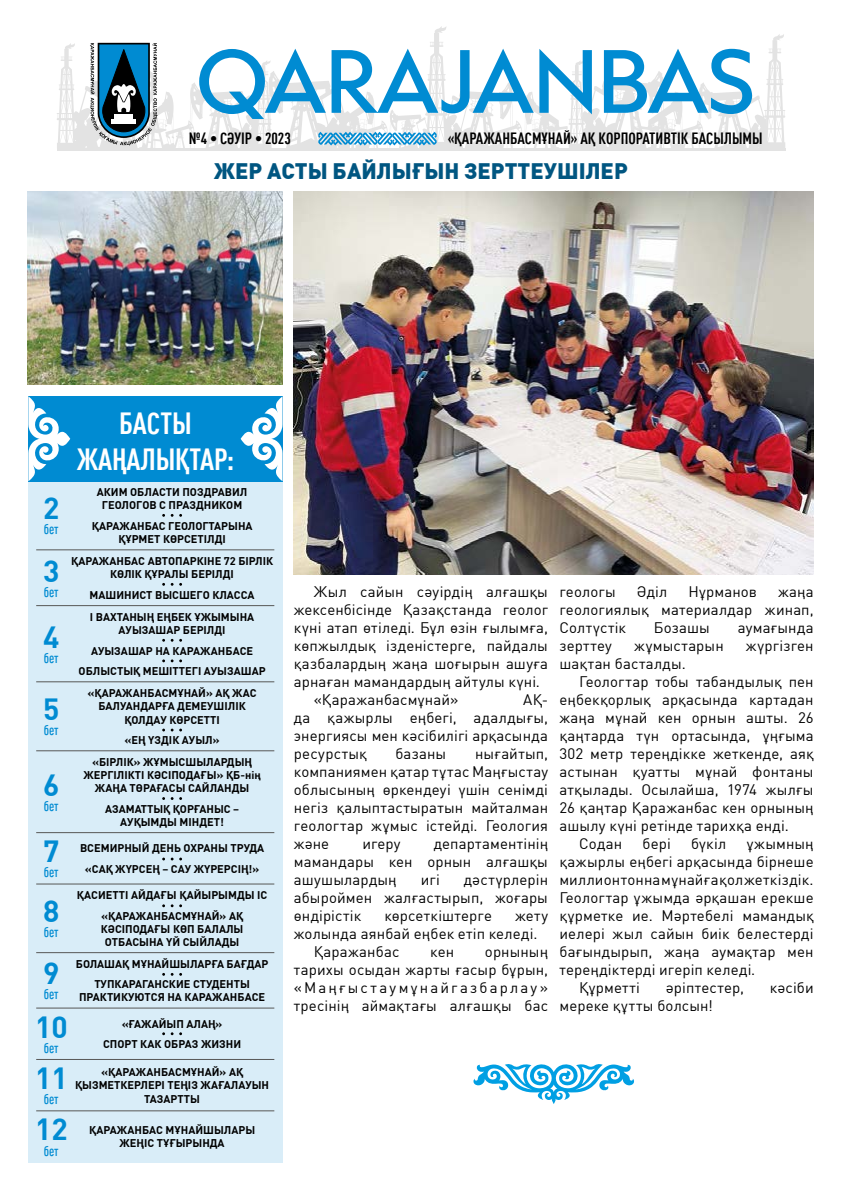
<style>
.page{position:relative;width:842px;height:1191px;background:#fff}
.page>*{position:absolute;margin:0;border:0;box-sizing:border-box;transform-origin:0 0}
.t1{font:700 30px/36px "FF Din Pro Cond";color:#fff;text-align:center}
.t2{font:700 30px "FF Din Pro";color:#008bd2}
.t3{font:900 22px "FF Din Pro";color:#005681}
.t4{font:700 16px "FF Din Pro Cond";color:#000}
.t5{font:15px/18px "FF Din Pro";letter-spacing:.01em;color:#000;text-align:justify}
.t6{font:500 14px "FF Din Pro Cond";color:#008bd2}
.t7{font:700 11px/13.2px "FF Din Pro";color:#000;text-align:center}
</style>
<div class="page">
<hr style="left:57px;top:148px;width:728px;height:3px;background:#e3e3e3">
<svg style="left:57px;top:26px;width:728px;height:122px"></svg>
<div style="left:28px;top:481px;width:255px;height:681px;background:#d9edf8"></div>
<div style="left:28px;top:396px;width:255px;height:85px;background:#008bd2"></div>
<svg style="left:241px;top:396px;width:42px;height:85px"></svg>
<svg style="left:28px;top:396px;width:42px;height:85px"></svg>
<hr style="left:36px;top:549px;width:238px;height:1px;background:#575756">
<hr style="left:36px;top:681px;width:238px;height:1px;background:#575756">
<hr style="left:36px;top:605px;width:238px;height:1px;background:#575756">
<hr style="left:36px;top:750px;width:238px;height:1px;background:#575756">
<hr style="left:36px;top:832px;width:238px;height:1px;background:#575756">
<hr style="left:36px;top:952px;width:238px;height:1px;background:#575756">
<hr style="left:36px;top:1007px;width:238px;height:1px;background:#575756">
<hr style="left:36px;top:1059px;width:238px;height:1px;background:#575756">
<hr style="left:36px;top:1110px;width:238px;height:1px;background:#575756">
<hr style="left:36px;top:883px;width:238px;height:1px;background:#575756">
<img style="left:294px;top:192px;width:520px;height:382px">
<img style="left:28px;top:192px;width:255px;height:193px">
<svg style="left:171px;top:514px;width:11px;height:3px"></svg>
<svg style="left:171px;top:583px;width:11px;height:3px"></svg>
<svg style="left:171px;top:639px;width:11px;height:2px"></svg>
<svg style="left:171px;top:659px;width:11px;height:3px"></svg>
<svg style="left:171px;top:728px;width:11px;height:3px"></svg>
<svg style="left:171px;top:797px;width:11px;height:3px"></svg>
<svg style="left:171px;top:857px;width:11px;height:3px"></svg>
<svg style="left:171px;top:904px;width:11px;height:3px"></svg>
<svg style="left:171px;top:973px;width:11px;height:2px"></svg>
<svg style="left:171px;top:1032px;width:11px;height:3px"></svg>
<svg style="left:473px;top:1064px;width:161px;height:40px"></svg>
<p class="t4" style="left:189px;top:126px;width:104px">№4 • СӘУІР • 2023</p>
<p class="t4" style="left:448px;top:126px;width:316px">«ҚАРАЖАНБАСМҰНАЙ» АҚ КОРПОРАТИВТІК БАСЫЛЫМЫ</p>
<h2 class="t3" style="left:214px;top:152px;width:415px">ЖЕР АСТЫ БАЙЛЫҒЫН ЗЕРТТЕУШІЛЕР</h2>
<h1 class="t2" style="left:43px;top:483px;width:18px">2</h1>
<p class="t6" style="left:44px;top:519px;width:16px">бет</p>
<h1 class="t1" style="left:77px;top:402px;width:159px">БАСТЫ<br>ЖАҢАЛЫҚТАР:</h1>
<p class="t7" style="left:97px;top:484px;width:152px">АКИМ ОБЛАСТИ ПОЗДРАВИЛ<br>ГЕОЛОГОВ С ПРАЗДНИКОМ</p>
<p class="t7" style="left:92px;top:518px;width:162px">ҚАРАЖАНБАС ГЕОЛОГТАРЫНА<br>ҚҰРМЕТ КӨРСЕТІЛДІ</p>
<h1 class="t2" style="left:43px;top:546px;width:18px">3</h1>
<p class="t6" style="left:44px;top:581px;width:16px">бет</p>
<h1 class="t2" style="left:43px;top:612px;width:18px">4</h1>
<p class="t6" style="left:44px;top:647px;width:16px">бет</p>
<h1 class="t2" style="left:43px;top:684px;width:18px">5</h1>
<p class="t6" style="left:44px;top:720px;width:16px">бет</p>
<h1 class="t2" style="left:43px;top:760px;width:18px">6</h1>
<p class="t6" style="left:44px;top:795px;width:16px">бет</p>
<h1 class="t2" style="left:43px;top:826px;width:18px">7</h1>
<p class="t6" style="left:44px;top:862px;width:16px">бет</p>
<p class="t7" style="left:71px;top:553px;width:204px">ҚАРАЖАНБАС АВТОПАРКІНЕ 72 БІРЛІК<br>КӨЛІК ҚҰРАЛЫ БЕРІЛДІ</p>
<p class="t7" style="left:90px;top:587px;width:167px">МАШИНИСТ ВЫСШЕГО КЛАССА</p>
<p class="t7" style="left:90px;top:609px;width:166px">І ВАХТАНЫҢ ЕҢБЕК ҰЖЫМЫНА<br>АУЫЗАШАР БЕРІЛДІ</p>
<p class="t7" style="left:79px;top:639px;width:188px;line-height:20.4px">АУЫЗАШАР НА КАРАЖАНБАСЕ<br>ОБЛЫСТЫҚ МЕШІТТЕГІ АУЫЗАШАР</p>
<p class="t7" style="left:88px;top:685px;width:171px">«ҚАРАЖАНБАСМҰНАЙ» АҚ ЖАС<br>БАЛУАНДАРҒА ДЕМЕУШІЛІК<br>ҚОЛДАУ КӨРСЕТТІ</p>
<p class="t7" style="left:92px;top:727px;width:161px;line-height:22px">«ЕҢ ҮЗДІК АУЫЛ»<br>«БІРЛІК» ЖҰМЫСШЫЛАРДЫҢ</p>
<p class="t7" style="left:83px;top:767px;width:179px">ЖЕРГІЛІКТІ КӘСІПОДАҒЫ» ҚБ-нің<br>ЖАҢА ТӨРАҒАСЫ САЙЛАНДЫ</p>
<p class="t7" style="left:105px;top:800px;width:136px">АЗАМАТТЫҚ ҚОРҒАНЫС –<br>АУҚЫМДЫ МІНДЕТ!</p>
<p class="t7" style="left:80px;top:836px;width:186px;line-height:20.4px">ВСЕМИРНЫЙ ДЕНЬ ОХРАНЫ ТРУДА «САҚ ЖҮРСЕҢ – САУ ЖҮРЕРСІҢ!»</p>
<h1 class="t2" style="left:43px;top:886px;width:18px">8</h1>
<p class="t6" style="left:44px;top:922px;width:16px">бет</p>
<h1 class="t2" style="left:43px;top:948px;width:18px">9</h1>
<p class="t6" style="left:44px;top:984px;width:16px">бет</p>
<h1 class="t2" style="left:35px;top:1001px;width:34px">10</h1>
<p class="t6" style="left:44px;top:1037px;width:16px">бет</p>
<h1 class="t2" style="left:35px;top:1053px;width:34px">11</h1>
<p class="t6" style="left:44px;top:1088px;width:16px">бет</p>
<h1 class="t2" style="left:35px;top:1104px;width:34px">12</h1>
<p class="t6" style="left:44px;top:1140px;width:16px">бет</p>
<p class="t7" style="left:77px;top:883px;width:192px;line-height:20.4px">ҚАСИЕТТІ АЙДАҒЫ ҚАЙЫРЫМДЫ ІС «ҚАРАЖАНБАСМҰНАЙ» АҚ</p>
<p class="t7" style="left:101px;top:920px;width:144px">КӘСІПОДАҒЫ КӨП БАЛАЛЫ<br>ОТБАСЫНА ҮЙ СЫЙЛАДЫ</p>
<p class="t7" style="left:76px;top:952px;width:194px;line-height:20.4px">БОЛАШАҚ МҰНАЙШЫЛАРҒА БАҒДАР<br>ТУПКАРАГАНСКИЕ СТУДЕНТЫ</p>
<p class="t7" style="left:79px;top:989px;width:188px">ПРАКТИКУЮТСЯ НА КАРАЖАНБАСЕ</p>
<p class="t7" style="left:103px;top:1012px;width:140px;line-height:20.4px">«ҒАЖАЙЫП АЛАҢ»<br>СПОРТ КАК ОБРАЗ ЖИЗНИ</p>
<p class="t7" style="left:75px;top:1064px;width:195px">«ҚАРАЖАНБАСМҰНАЙ» АҚ<br>ҚЫЗМЕТКЕРЛЕРІ ТЕҢІЗ ЖАҒАЛАУЫН<br>ТАЗАРТТЫ</p>
<p class="t7" style="left:89px;top:1122px;width:168px">ҚАРАЖАНБАС МҰНАЙШЫЛАРЫ<br>ЖЕҢІС ТҰҒЫРЫНДА</p>
<p class="t5" style="left:314px;top:581px;width:236px">Жыл сайын сәуірдің алғашқы</p>
<p class="t5" style="left:294px;top:599px;width:256px">жексенбісінде Қазақстанда геолог</p>
<p class="t5" style="left:294px;top:617px;width:256px">күні атап өтіледі. Бұл өзін ғылымға,</p>
<p class="t5" style="left:294px;top:635px;width:256px">көпжылдық ізденістерге, пайдалы</p>
<p class="t5" style="left:294px;top:653px;width:256px">қазбалардың жаңа шоғырын ашуға</p>
<p class="t5" style="left:294px;top:671px;width:248px">арнаған мамандардың айтулы күні.</p>
<p class="t5" style="left:314px;top:689px;width:146px">«Қаражанбасмұнай»</p>
<p class="t5" style="left:294px;top:689px;width:256px;text-indent:229px">АҚ&shy;да қажырлы еңбегі, адалдығы, энергиясы мен кәсібилігі арқасында ресурстық</p>
<p class="t5" style="left:395px;top:743px;width:53px">базаны</p>
<p class="t5" style="left:294px;top:743px;width:256px;text-indent:181px">нығайтып, компаниямен қатар тұтас Маңғыстау облысының өркендеуі үшін сенімді негіз қалыптастыратын майталман геологтар жұмыс істейді. Геология және</p>
<p class="t5" style="left:294px;top:833px;width:256px;text-indent:140px">департаментінің мамандары кен орнын алғашқы ашушылардың</p>
<p class="t5" style="left:362px;top:833px;width:40px">игеру</p>
<p class="t5" style="left:294px;top:869px;width:256px;text-indent:170px">дәстүрлерін абыроймен жалғастырып, жоғары өндірістік</p>
<p class="t5" style="left:421px;top:869px;width:21px">игі</p>
<p class="t5" style="left:384px;top:905px;width:109px">көрсеткіштерге</p>
<p class="t5" style="left:515px;top:905px;width:34px">жету</p>
<p class="t5" style="left:294px;top:923px;width:245px">жолында аянбай еңбек етіп келеді.</p>
<p class="t5" style="left:314px;top:941px;width:87px">Қаражанбас</p>
<p class="t5" style="left:430px;top:941px;width:25px">кен</p>
<p class="t5" style="left:294px;top:941px;width:256px;text-indent:191px">орнының тарихы осыдан жарты ғасыр бұрын, «Маңғыстаумұнайгазбарлау» тресінің аймақтағы алғашқы бас</p>
<p class="t5" style="left:559px;top:581px;width:58px">геологы</p>
<p class="t5" style="left:637px;top:581px;width:32px">Әділ</p>
<p class="t5" style="left:688px;top:581px;width:70px">Нұрманов</p>
<p class="t5" style="left:559px;top:581px;width:256px;text-indent:219px">жаңа геологиялық материалдар жинап, Солтүстік</p>
<p class="t5" style="left:654px;top:617px;width:58px">Бозашы</p>
<p class="t5" style="left:738px;top:617px;width:77px">аумағында</p>
<p class="t5" style="left:559px;top:635px;width:54px">зерттеу</p>
<p class="t5" style="left:634px;top:635px;width:91px">жұмыстарын</p>
<p class="t5" style="left:746px;top:635px;width:69px">жүргізген</p>
<p class="t5" style="left:559px;top:653px;width:128px">шақтан басталды.</p>
<p class="t5" style="left:579px;top:671px;width:236px">Геологтар тобы табандылық пен</p>
<p class="t5" style="left:559px;top:689px;width:256px">еңбекқорлық арқасында картадан</p>
<p class="t5" style="left:559px;top:707px;width:256px">жаңа мұнай кен орнын ашты. 26</p>
<p class="t5" style="left:559px;top:725px;width:256px">қаңтарда түн ортасында, ұңғыма</p>
<p class="t5" style="left:559px;top:743px;width:256px">302 метр тереңдікке жеткенде, аяқ</p>
<p class="t5" style="left:559px;top:761px;width:256px">астынан қуатты мұнай фонтаны</p>
<p class="t5" style="left:559px;top:779px;width:256px">атқылады. Осылайша, 1974 жылғы</p>
<p class="t5" style="left:559px;top:797px;width:256px">26 қаңтар Қаражанбас кен орнының</p>
<p class="t5" style="left:559px;top:815px;width:231px">ашылу күні ретінде тарихқа енді.</p>
<p class="t5" style="left:579px;top:833px;width:45px">Содан</p>
<p class="t5" style="left:642px;top:833px;width:30px">бері</p>
<p class="t5" style="left:691px;top:833px;width:37px">бүкіл</p>
<p class="t5" style="left:747px;top:833px;width:68px">ұжымның</p>
<p class="t5" style="left:559px;top:851px;width:256px">қажырлы еңбегі арқасында бірнеше</p>
<p class="t5" style="left:559px;top:869px;width:256px">миллион тонна мұнайға қол жеткіздік.</p>
<p class="t5" style="left:559px;top:887px;width:256px">Геологтар ұжымда әрқашан ерекше</p>
<p class="t5" style="left:559px;top:905px;width:256px">құрметке ие. Мәртебелі мамандық</p>
<p class="t5" style="left:559px;top:923px;width:256px">иелері жыл сайын биік белестерді</p>
<p class="t5" style="left:559px;top:941px;width:256px">бағындырып, жаңа аумақтар мен</p>
<p class="t5" style="left:559px;top:959px;width:197px">тереңдіктерді игеріп келеді.</p>
<p class="t5" style="left:579px;top:977px;width:62px">Құрметті</p>
<p class="t5" style="left:666px;top:977px;width:80px">әріптестер,</p>
<p class="t5" style="left:770px;top:977px;width:45px">кәсіби</p>
<p class="t5" style="left:559px;top:995px;width:155px">мереке құтты болсын!</p>
</div>
